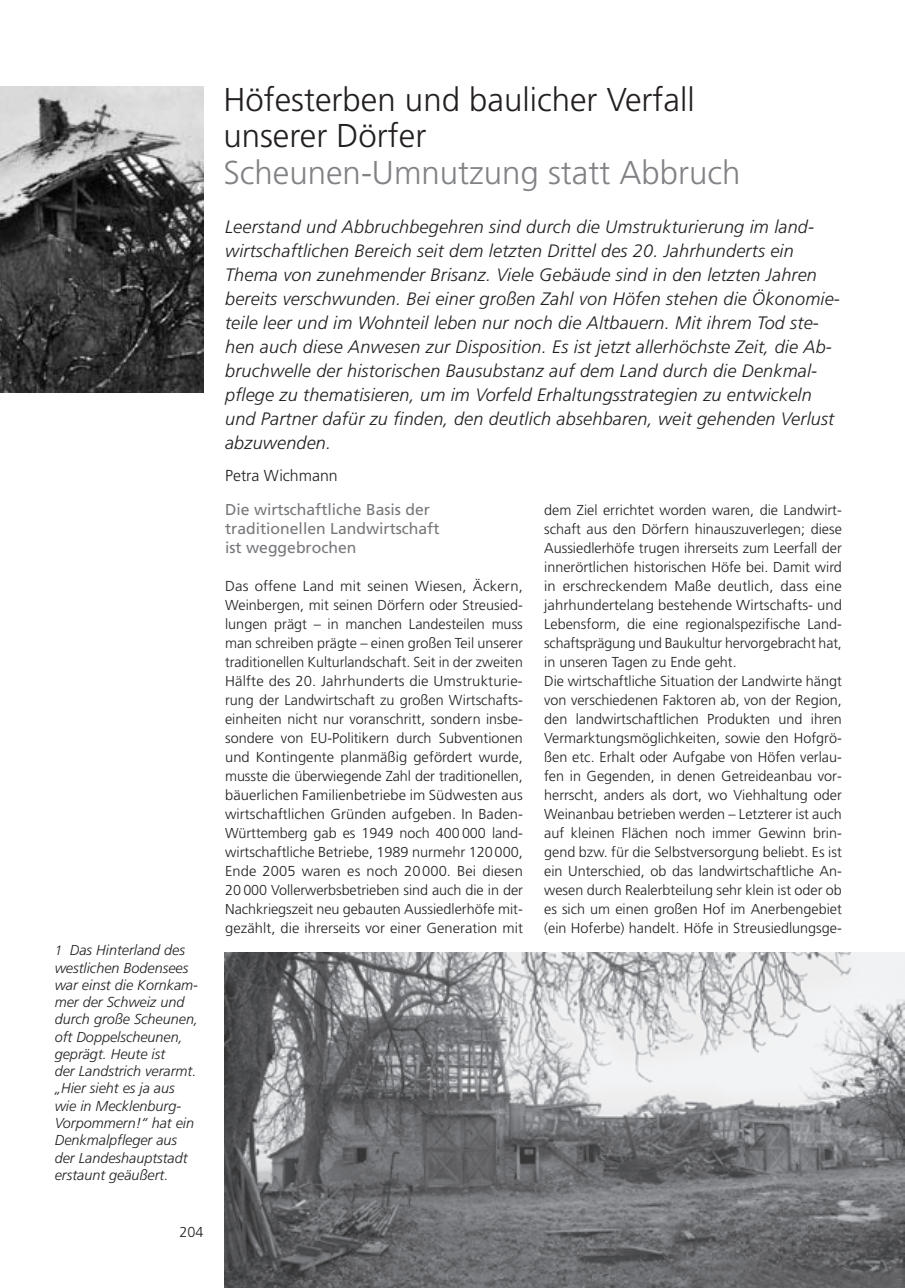
<style>
.page{position:relative;width:905px;height:1288px;background:#fff}
.page>*{position:absolute;margin:0;border:0;box-sizing:border-box;transform-origin:0 0}
.t1{font:300 33px/36px "Frutiger";color:#231f20}
.t2{font:italic 300 18px/24px "Frutiger";letter-spacing:.01em;color:#231f20}
.t3{font:300 15.9px "Frutiger";color:#231f20}
.t4{font:15.75px/19px "Frutiger";color:#76787b}
.t5{font:300 14.4px/19px "Frutiger";color:#231f20;text-align:justify}
.t6{font:italic 300 14.4px/17.2px "Frutiger";color:#231f20}
.s1{font-size:13.5px}
.s2{color:#808285}
</style>
<div class="page">
<img style="left:0;top:87px;width:204px;height:306px">
<img style="left:225px;top:952px;width:680px;height:335px">
<p class="t6" style="left:55px;top:942px;width:145px"><span class="s1">1</span> Das Hinterland des westlichen Bodensees war einst die Kornkam&shy;mer der Schweiz und durch große Scheunen, oft Doppelscheunen, geprägt. Heute ist<br>der Landstrich verarmt. „Hier sieht es ja aus wie in Mecklenburg-<br>Vorpommern!“ hat ein<br>Denkmalpfleger aus der Landeshauptstadt erstaunt geäußert.</p>
<p class="t5" style="left:180px;top:1223px;width:26px">204</p>
<p class="t1" style="left:223px;top:85px;width:519px">Höfesterben und baulicher Verfall unserer Dörfer<br><span class="s2">Scheunen-Umnutzung statt Abbruch</span></p>
<p class="t2" style="left:225px;top:216px;width:616px">Leerstand und Abbruchbegehren sind durch die Umstrukturierung im land&shy;wirtschaftlichen Bereich seit dem letzten Drittel des 20. Jahrhunderts ein Thema von zunehmender Brisanz. Viele Gebäude sind in den letzten Jahren bereits verschwunden. Bei einer großen Zahl von Höfen stehen die Ökonomie&shy;teile leer und im Wohnteil leben nur noch die Altbauern. Mit ihrem Tod ste&shy;hen auch diese Anwesen zur Disposition. Es ist jetzt allerhöchste Zeit, die Ab&shy;bruchwelle der historischen Bausubstanz auf dem Land durch die Denkmal&shy;pflege zu thematisieren, um im Vorfeld Erhaltungsstrategien zu entwickeln und Partner dafür zu finden, den deutlich absehbaren, weit gehenden Verlust abzuwenden.</p>
<p class="t3" style="left:225px;top:469px;width:114px">Petra Wichmann</p>
<p class="t4" style="left:225px;top:501px;width:216px">Die wirtschaftliche Basis der traditionellen Landwirtschaft ist weggebrochen</p>
<p class="t5" style="left:225px;top:577px;width:299px">Das offene Land mit seinen Wiesen, Äckern, Weinbergen, mit seinen Dörfern oder Streusied&shy;lungen prägt – in manchen Landesteilen muss man schreiben prägte – einen großen Teil unserer traditionellen Kulturlandschaft. Seit in der zweiten Hälfte des 20. Jahrhunderts die Umstrukturie&shy;rung der Landwirtschaft zu großen Wirtschafts&shy;einheiten nicht nur voranschritt, sondern insbe&shy;sondere von EU-Politikern durch Subventionen und Kontingente planmäßig gefördert wur de, musste die überwiegende Zahl der traditionel len, bäuerlichen Familienbetriebe im Südwes ten aus wirtschaftlichen Gründen aufgeben. In Baden-Württemberg gab es 1949 noch 400 000 land&shy;wirtschaftliche Betriebe, 1989 nurmehr 120000, Ende 2005 waren es noch 20000. Bei diesen 20 000 Vollerwerbsbetrieben sind auch die in der Nachkriegszeit neu gebauten Aussiedlerhöfe mit - gezählt, die ihrerseits vor einer Generation mit</p>
<p class="t5" style="left:544px;top:502px;width:299px;text-align:left">dem Ziel errichtet worden waren, die Landwirt&shy;schaft aus den Dörfern hinauszuverlegen; diese Aussiedlerhöfe trugen ihrerseits zum Leerfall der innerörtlichen historischen Höfe bei. Damit wird in erschreckendem Maße deutlich, dass eine jahr hundertelang bestehende Wirtschafts- und Le ben sform, die eine regionalspezifische Land&shy;schaftsprägung und Baukultur hervorgebracht hat, in unseren Tagen zu Ende geht.<br>Die wirtschaftliche Situation der Landwirte hängt von verschiedenen Faktoren ab, von der Region, den landwirtschaftlichen Produkten und ihren Vermarktungsmöglichkeiten, sowie den Hofgrö&shy;ßen etc. Erhalt oder Aufgabe von Höfen verlau&shy;fen in Gegenden, in denen Getreideanbau vor&shy;herrscht, anders als dort, wo Viehhaltung oder Weinanbau betrieben werden – Letzterer ist auch auf kleinen Flächen noch immer Gewinn brin&shy;gend bzw. für die Selbstversorgung beliebt. Es ist ein Unterschied, ob das landwirtschaftliche An&shy;wesen durch Realerbteilung sehr klein ist oder ob es sich um einen großen Hof im Anerbengebiet (ein Hoferbe) handelt. Höfe in Streusiedlungsge-</p>
</div>
